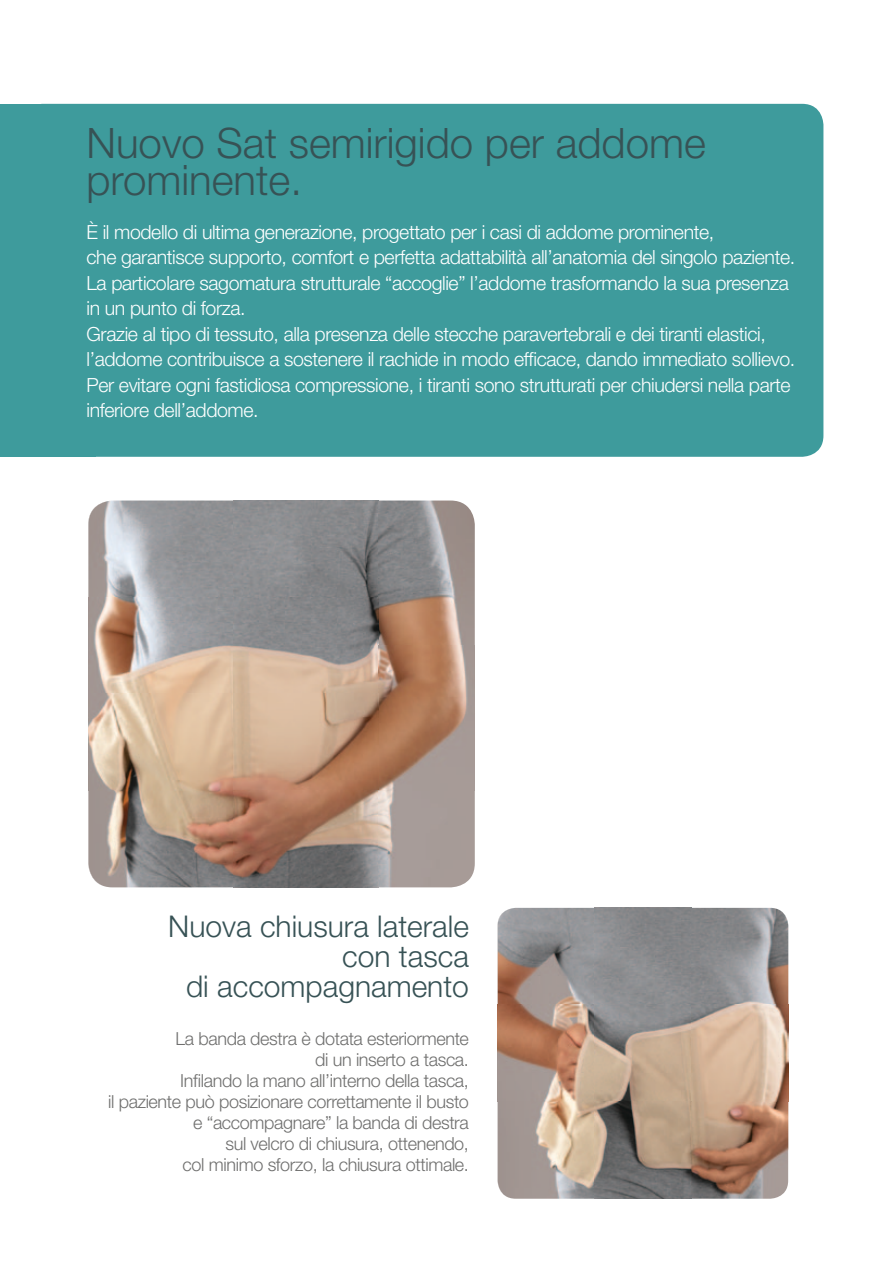
<style>
.page{position:relative;width:893px;height:1263px;background:#fff}
.page>*{position:absolute;margin:0;border:0;box-sizing:border-box;transform-origin:0 0}
.t1{font:300 42px/37.5px "Helvetica Neue";color:#375255}
.t2{font:300 30px/30px "Helvetica Neue";color:#375255;text-align:right}
.t3{font:300 19.5px/25.5px "Helvetica Neue";letter-spacing:-.02em;color:#fff}
.t4{font:300 18px/21px "Helvetica Neue";letter-spacing:-.02em;color:#6f6f6e;text-align:right}
</style>
<div class="page">
<img style="left:498px;top:908px;width:290px;height:291px">
<div style="left:21px;top:104px;width:802px;height:353px;background:#3e9b9c;border-radius:21px"></div>
<div style="left:0;top:104px;width:38px;height:353px;background:#3e9b9c"></div>
<img style="left:88px;top:500px;width:387px;height:387px">
<h1 class="t1" style="left:87px;top:123px;width:621px">Nuovo Sat semirigido per addome prominente.</h1>
<p class="t3" style="left:87px;top:219px;width:710px">È il modello di ultima generazione, progettato per i casi di addome prominente,<br>che garantisce supporto, comfort e perfetta adattabilità all’anatomia del singolo paziente.<br>La particolare sagomatura strutturale “accoglie” l’addome trasformando la sua presenza in un punto di forza.<br>Grazie al tipo di tessuto, alla presenza delle stecche paravertebrali e dei tiranti elastici, l’addome contribuisce a sostenere il rachide in modo efficace, dando immediato sollievo.<br>Per evitare ogni fastidiosa compressione, i tiranti sono strutturati per chiudersi nella parte inferiore dell’addome.</p>
<h2 class="t2" style="left:168px;top:910px;width:302px">Nuova chiusura laterale con tasca<br>di accompagnamento</h2>
<p class="t4" style="left:108px;top:1027px;width:362px">La banda destra è dotata esteriormente<br>di un inserto a tasca.<br>Infilando la mano all’interno della tasca,<br>il paziente può posizionare correttamente il busto e “accompagnare” la banda di destra<br>sul velcro di chiusura, ottenendo,<br>col minimo sforzo, la chiusura ottimale.</p>
</div>
